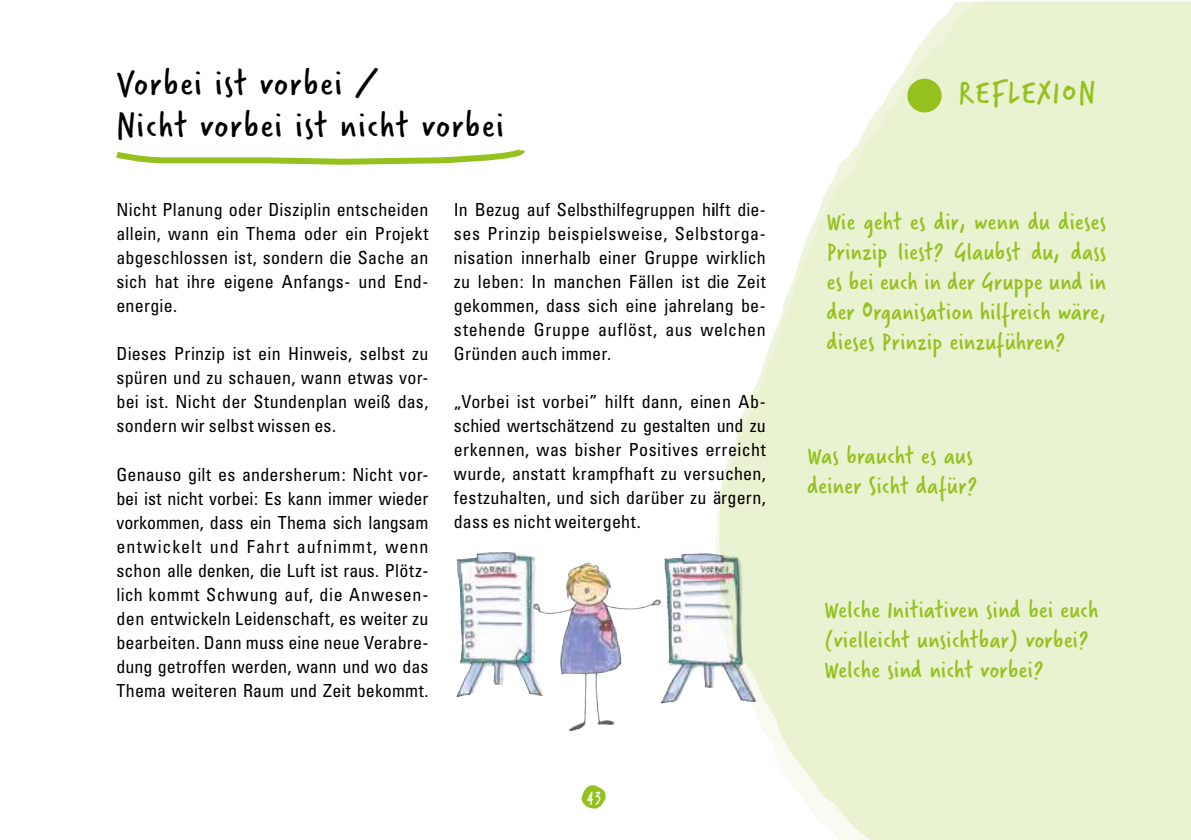
<style>
.page{position:relative;width:1191px;height:840px;background:#fff}
.page>*{position:absolute;margin:0;border:0;box-sizing:border-box;transform-origin:0 0}
.t1{font:38px/42px "Verveine";letter-spacing:.05em;color:#000}
.t2{font:34px "Verveine";letter-spacing:.07em;color:#95c11f}
.t3{font:26px/30px "Verveine";letter-spacing:.02em;color:#95c11f}
.t4{font:condensed 18px/24px "Univers";letter-spacing:.01em;color:#000;text-align:justify}
.t5{font:condensed 18px/24px "Univers";letter-spacing:-.01em;color:#000;text-align:right}
.t6{font:condensed 18px "Univers";letter-spacing:.035em;color:#000}
.t7{font:condensed 18px "Univers";letter-spacing:.055em;color:#000}
.t8{font:condensed 18px "Univers";letter-spacing:.03em;color:#000}
.t9{font:condensed 18px "Univers";letter-spacing:.045em;color:#000}
.t10{font:16px "Verveine";color:#fff}
.s1{font-size:35px}
</style>
<div class="page">
<svg style="left:581px;top:785px;width:24px;height:23px"></svg>
<img style="left:456px;top:552px;width:46px;height:143px">
<svg style="left:116px;top:149px;width:409px;height:16px"></svg>
<svg style="left:715px;top:0;width:476px;height:839px;fill:#e9f2d1"></svg>
<div style="left:907px;top:79px;width:34px;height:33px;background:#95c11f;border-radius:50%"></div>
<h1 class="t1" style="left:116px;top:62px;width:389px">Vorbei ist vorbei /<br>Nicht vorbei ist nicht vorbei</h1>
<p class="t4" style="left:116px;top:197px;width:313px">Nicht Planung oder Disziplin entscheiden allein, wann ein Thema oder ein Projekt abgeschlossen ist, sondern die Sache an</p>
<p class="t4" style="left:116px;top:293px;width:62px">energie.</p>
<p class="t4" style="left:282px;top:269px;width:70px">Anfangs-</p>
<p class="t4" style="left:116px;top:269px;width:32px">sich</p>
<p class="t4" style="left:155px;top:269px;width:25px">hat</p>
<p class="t4" style="left:187px;top:269px;width:30px">ihre</p>
<p class="t4" style="left:224px;top:269px;width:51px">eigene</p>
<p class="t4" style="left:358px;top:269px;width:29px">und</p>
<p class="t4" style="left:394px;top:269px;width:36px">End-</p>
<p class="t4" style="left:116px;top:341px;width:313px">Dieses Prinzip ist ein Hinweis, selbst zu</p>
<p class="t4" style="left:116px;top:389px;width:313px">bei ist. Nicht der Stundenplan weiß das,</p>
<p class="t4" style="left:116px;top:365px;width:313px">spüren und zu schauen, wann etwas vor-</p>
<p class="t4" style="left:116px;top:413px;width:221px">sondern wir selbst wissen es.</p>
<p class="t4" style="left:116px;top:461px;width:313px">Genauso gilt es andersherum: Nicht vor-</p>
<p class="t5" style="left:116px;top:509px;width:313px">vorkommen, dass ein Thema sich langsam wenn</p>
<p class="t5" style="left:116px;top:485px;width:313px">bei ist nicht vorbei: Es kann immer wieder</p>
<p class="t7" style="left:297px;top:534px;width:82px">aufnimmt,</p>
<p class="t7" style="left:116px;top:534px;width:87px">entwickelt</p>
<p class="t4" style="left:210px;top:533px;width:30px">und</p>
<p class="t4" style="left:247px;top:533px;width:43px">Fahrt</p>
<p class="t4" style="left:116px;top:557px;width:313px">schon alle denken, die Luft ist raus. Plötz-</p>
<p class="t6" style="left:116px;top:582px;width:313px">lich kommt Schwung auf, die Anwesen-</p>
<p class="t4" style="left:116px;top:605px;width:313px">den entwickeln Leidenschaft, es weiter zu</p>
<p class="t4" style="left:116px;top:629px;width:313px">bearbeiten. Dann muss eine neue Verabre-</p>
<p class="t4" style="left:116px;top:677px;width:313px">Thema weiteren Raum und Zeit bekommt.</p>
<p class="t4" style="left:116px;top:653px;width:313px">dung getroffen werden, wann und wo das</p>
<p class="t4" style="left:454px;top:197px;width:313px">In Bezug auf Selbsthilfegruppen hilft die-</p>
<p class="t6" style="left:454px;top:222px;width:313px">ses Prinzip beispielsweise, Selbstorga-</p>
<p class="t4" style="left:454px;top:245px;width:313px">nisation innerhalb einer Gruppe wirklich</p>
<p class="t4" style="left:454px;top:269px;width:313px">zu leben: In manchen Fällen ist die Zeit</p>
<p class="t8" style="left:700px;top:318px;width:67px">welchen</p>
<p class="t4" style="left:454px;top:293px;width:313px">gekommen, dass sich eine jahrelang be-</p>
<p class="t4" style="left:454px;top:341px;width:159px">Gründen auch immer.</p>
<p class="t4" style="left:534px;top:317px;width:57px">Gruppe</p>
<p class="t9" style="left:598px;top:318px;width:60px">auflöst,</p>
<p class="t8" style="left:454px;top:318px;width:73px">stehende</p>
<p class="t4" style="left:665px;top:317px;width:28px">aus</p>
<p class="t4" style="left:454px;top:389px;width:313px">„Vorbei ist vorbei” hilft dann, einen Ab-</p>
<p class="t4" style="left:454px;top:437px;width:313px">erkennen, was bisher Positives erreicht wurde, anstatt krampfhaft zu versuchen, festzuhalten, und sich darüber zu ärgern, dass es nicht weitergeht.</p>
<p class="t4" style="left:454px;top:413px;width:313px">schied wertschätzend zu gestalten und zu</p>
<p class="t10" style="left:587px;top:784px;width:15px">43</p>
<h2 class="t2" style="left:958px;top:69px;width:138px">REFLEXION</h2>
<h3 class="t3" style="left:827px;top:206px;width:280px;text-align:justify">Wie geht es dir, wenn du dieses Prinzip liest? Glaubst du, dass es bei euch in der Gruppe und in der <span class="s1">O</span>rganisation hilfreich wäre, dieses Prinzip einzuführen?</h3>
<h3 class="t3" style="left:807px;top:440px;width:171px">Was braucht es aus deiner Sicht dafür?</h3>
<h3 class="t3" style="left:824px;top:594px;width:275px">Welche Initiativen sind bei euch (vielleicht unsichtbar) vorbei?<br>Welche sind nicht vorbei?</h3>
</div>
